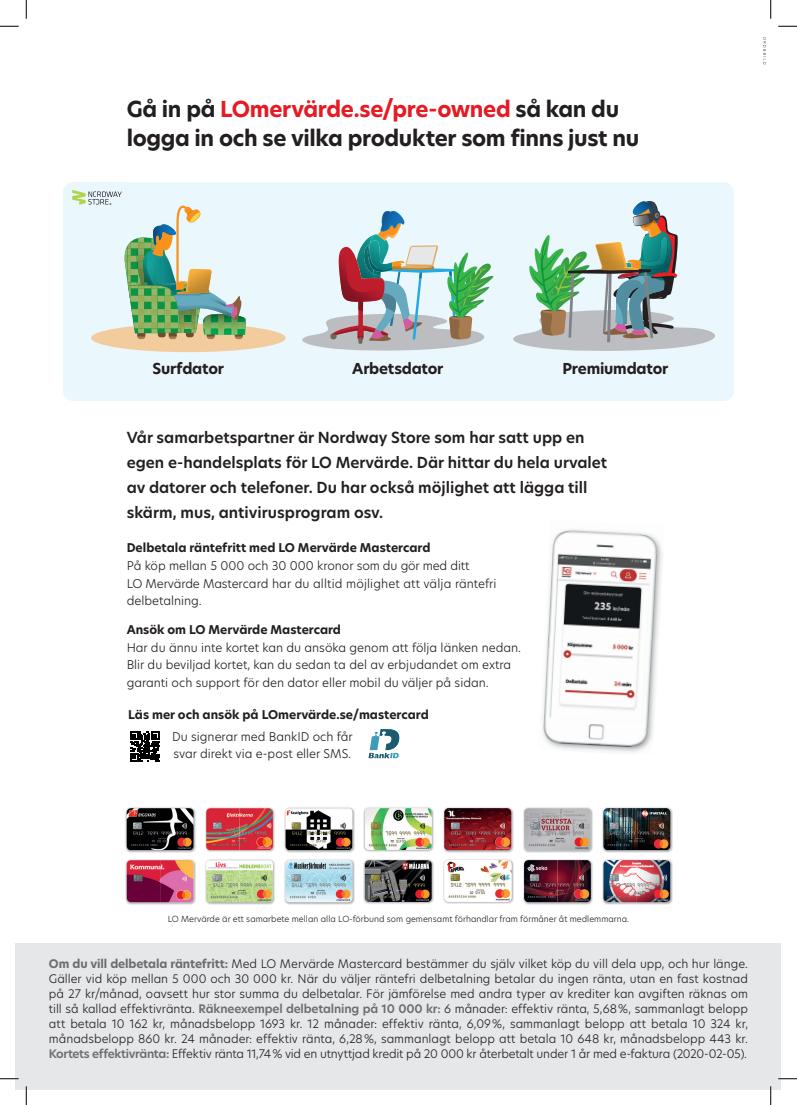
<style>
.page{position:relative;width:797px;height:1105px;background:#fff}
.page>*{position:absolute;margin:0;border:0;box-sizing:border-box;transform-origin:0 0}
.t1{font:700 21.62px/29.6px "Hero New";letter-spacing:-.015em;color:#231f20}
.t2{font:600 15px/25px "Hero New";color:#231f20}
.t3{font:700 14.88px "Hero New";letter-spacing:-.015em;color:#231f20}
.t4{font:300 11.88px/17.5px "Hero New";color:#231f20}
.t5{font:700 11.88px "Hero New";color:#231f20}
.t6{font:300 11.62px/15px "Hero New";letter-spacing:-.015em;color:#231f20;text-align:justify}
.t7{font:300 8.38px "Hero New";color:#231f20}
.s1{color:#e51a23}
.s2{font-weight:700;color:#6c6d70}
.s3{font-weight:600;color:#6c6d70}
</style>
<div class="page">
<div style="left:16px;top:943px;width:765px;height:146px;background:#e6e7e9"></div>
<img style="left:547px;top:529px;width:115px;height:111px">
<img style="left:542px;top:635px;width:115px;height:117px">
<div style="left:63px;top:182px;width:671px;height:219px;background:#eaf7fd;border-radius:11px"></div>
<svg style="left:91px;top:201px;width:624px;height:152px"></svg>
<img style="left:70px;top:182px;width:55px;height:31px">
<img style="left:363px;top:859px;width:71px;height:45px">
<img style="left:365px;top:860px;width:67px;height:42px">
<img style="left:443px;top:859px;width:71px;height:45px">
<img style="left:444px;top:860px;width:67px;height:42px">
<img style="left:523px;top:859px;width:70px;height:46px">
<img style="left:524px;top:860px;width:4px;height:40px">
<img style="left:557px;top:860px;width:34px;height:42px">
<img style="left:602px;top:859px;width:71px;height:46px">
<img style="left:603px;top:860px;width:67px;height:42px">
<img style="left:284px;top:859px;width:71px;height:46px">
<img style="left:285px;top:860px;width:67px;height:42px">
<img style="left:205px;top:859px;width:70px;height:46px">
<img style="left:206px;top:860px;width:67px;height:42px">
<img style="left:125px;top:859px;width:71px;height:46px">
<img style="left:127px;top:860px;width:66px;height:42px">
<img style="left:602px;top:807px;width:71px;height:46px">
<img style="left:603px;top:808px;width:67px;height:42px">
<img style="left:523px;top:807px;width:70px;height:46px">
<img style="left:524px;top:808px;width:67px;height:42px">
<img style="left:443px;top:807px;width:71px;height:46px">
<img style="left:444px;top:808px;width:67px;height:42px">
<img style="left:363px;top:807px;width:71px;height:45px">
<img style="left:365px;top:808px;width:67px;height:42px">
<img style="left:205px;top:807px;width:70px;height:45px">
<img style="left:206px;top:808px;width:67px;height:42px">
<img style="left:284px;top:807px;width:71px;height:46px">
<img style="left:285px;top:808px;width:67px;height:42px">
<img style="left:125px;top:807px;width:71px;height:46px">
<img style="left:127px;top:808px;width:66px;height:42px">
<svg style="left:763px;top:37px;width:3px;height:27px"></svg>
<svg style="left:368px;top:729px;width:31px;height:29px"></svg>
<svg style="left:130px;top:731px;width:30px;height:31px"></svg>
<svg style="left:0;top:25px;width:19px;height:2px"></svg>
<svg style="left:778px;top:25px;width:19px;height:2px"></svg>
<svg style="left:0;top:1078px;width:19px;height:1px"></svg>
<svg style="left:778px;top:1078px;width:19px;height:1px"></svg>
<svg style="left:25px;top:0;width:2px;height:19px"></svg>
<svg style="left:25px;top:1086px;width:2px;height:19px"></svg>
<svg style="left:770px;top:0;width:1px;height:19px"></svg>
<svg style="left:770px;top:1086px;width:1px;height:19px"></svg>
<h1 class="t1" style="left:127px;top:94px;width:514px">Gå in på <span class="s1">LOmervärde.se/pre-owned</span> så kan du logga in och se vilka produkter som finns just nu</h1>
<p class="t3" style="left:152px;top:359px;width:73px">Surfdator</p>
<p class="t3" style="left:352px;top:359px;width:93px">Arbetsdator</p>
<p class="t3" style="left:562px;top:359px;width:107px">Premiumdator</p>
<p class="t2" style="left:127px;top:425px;width:482px">Vår samarbetspartner är Nordway Store som har satt upp en egen e-handelsplats för LO Mervärde. Där hittar du hela urvalet av datorer och telefoner. Du har också möjlighet att lägga till skärm, mus, antivirusprogram osv.</p>
<p class="t5" style="left:127px;top:540px;width:305px">Delbetala räntefritt med LO Mervärde Mastercard</p>
<p class="t4" style="left:127px;top:557px;width:371px">På köp mellan 5 000 och 30 000 kronor som du gör med ditt<br>LO Mervärde Master card har du alltid möjlighet att välja räntefri delbetalning.</p>
<p class="t5" style="left:127px;top:622px;width:216px">Ansök om LO Mervärde Mastercard</p>
<p class="t4" style="left:127px;top:638px;width:396px">Har du ännu inte kortet kan du ansöka genom att följa länken nedan.<br>Blir du beviljad kortet, kan du sedan ta del av erbjudandet om extra garanti och support för den dator eller mobil du väljer på sidan.</p>
<p class="t5" style="left:128px;top:706px;width:302px">Läs mer och ansök på LOmervärde.se/mastercard</p>
<p class="t4" style="left:172px;top:728px;width:182px;line-height:16.2px">Du signerar med BankID och får svar direkt via e-post eller SMS.</p>
<p class="t7" style="left:168px;top:913px;width:463px">LO Mervärde är ett samarbete mellan alla LO-förbund som gemensamt förhandlar fram förmåner åt medlemmarna.</p>
<p class="t6" style="left:49px;top:956px;width:700px"><span class="s2">Om du vill delbetala räntefritt:</span> Med LO Mervärde Mastercard bestämmer du själv vilket köp du vill dela upp, och hur länge.<br>Gäller vid köp mellan 5 000 och 30 000 kr. När du väljer räntefri delbetalning betalar du ingen ränta, utan en fast kostnad på 27 kr/månad, oavsett hur stor summa du delbetalar. För jämförelse med andra typer av krediter kan avgiften räknas om till så kallad effektivränta. <span class="s3">Räkneexempel delbetalning på 10 000 kr:</span> 6 månader: effektiv ränta, 5,68 %, sammanlagt belopp att betala 10 162 kr, månadsbelopp 1693 kr. 12 månader: effektiv ränta, 6,09 %, sammanlagt belopp att betala 10 324 kr, månadsbelopp 860 kr. 24 månader: effektiv ränta, 6,28 %, sammanlagt belopp att betala 10 648 kr, månadsbelopp 443 kr.<br><span class="s3">Kortets effektivränta:</span> Effektiv ränta 11,74 % vid en utnyttjad kredit på 20 000 kr återbetalt under 1 år med e-faktura (2020-02-05).</p>
</div>
